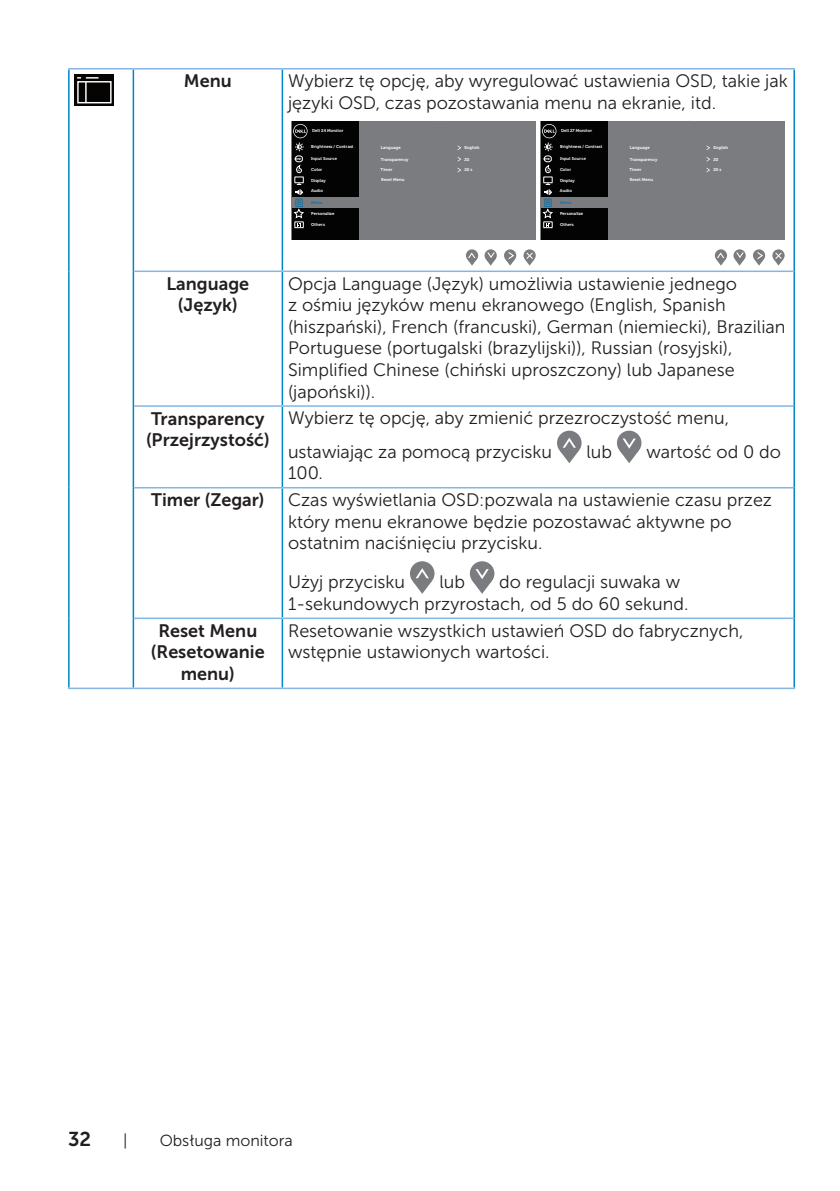
<style>
.page{position:relative;width:840px;height:1191px;background:#fff}
.page>*{position:absolute;margin:0;border:0;box-sizing:border-box;transform-origin:0 0}
.t1{font:20px "Museo Sans For Dell 700";color:#231f20}
.text_OSD_table{font:18px/21.6px "Museo Sans For Dell 300";color:#231f20}
.text_OSD_table-2{font:18px/21.6px "Museo Sans For Dell 700";color:#231f20;text-align:center}
.t2{font:16px "Museo Sans For Dell 300";color:#231f20}
.t3{font:700 4.2px "Museo For Dell";color:#fff}
.t4{font:700 4.2px "Museo For Dell";letter-spacing:.005em;color:#0c6fb8}
</style>
<div class="page">
<hr style="left:68px;top:70px;width:2px;height:201px;background:#0087cb">
<hr style="left:68px;top:271px;width:2px;height:135px;background:#0087cb">
<hr style="left:68px;top:406px;width:2px;height:82px;background:#0087cb">
<hr style="left:68px;top:488px;width:2px;height:130px;background:#0087cb">
<hr style="left:68px;top:618px;width:2px;height:69px;background:#0087cb">
<hr style="left:68px;top:68px;width:65px;height:2px;background:#84b6e2">
<hr style="left:132px;top:70px;width:2px;height:201px;background:#0087cb">
<hr style="left:133px;top:68px;width:149px;height:2px;background:#84b6e2">
<hr style="left:281px;top:70px;width:2px;height:200px;background:#0087cb">
<hr style="left:793px;top:70px;width:1px;height:201px;background:#0087cb">
<hr style="left:282px;top:68px;width:512px;height:2px;background:#84b6e2">
<hr style="left:132px;top:271px;width:2px;height:135px;background:#0087cb">
<hr style="left:134px;top:270px;width:148px;height:2px;background:#84b6e2">
<hr style="left:281px;top:272px;width:2px;height:133px;background:#0087cb">
<hr style="left:793px;top:271px;width:1px;height:135px;background:#0087cb">
<hr style="left:282px;top:270px;width:511px;height:2px;background:#84b6e2">
<hr style="left:132px;top:406px;width:2px;height:82px;background:#0087cb">
<hr style="left:134px;top:405px;width:148px;height:2px;background:#84b6e2">
<hr style="left:281px;top:407px;width:2px;height:80px;background:#0087cb">
<hr style="left:793px;top:406px;width:1px;height:82px;background:#0087cb">
<hr style="left:282px;top:405px;width:511px;height:2px;background:#84b6e2">
<hr style="left:132px;top:488px;width:2px;height:130px;background:#0087cb">
<hr style="left:134px;top:487px;width:148px;height:1px;background:#84b6e2">
<hr style="left:281px;top:488px;width:2px;height:129px;background:#0087cb">
<hr style="left:793px;top:488px;width:1px;height:130px;background:#0087cb">
<hr style="left:282px;top:487px;width:511px;height:1px;background:#84b6e2">
<hr style="left:132px;top:618px;width:2px;height:69px;background:#0087cb">
<hr style="left:134px;top:617px;width:148px;height:2px;background:#84b6e2">
<hr style="left:281px;top:619px;width:2px;height:68px;background:#0087cb">
<hr style="left:793px;top:618px;width:1px;height:69px;background:#0087cb">
<hr style="left:282px;top:617px;width:511px;height:2px;background:#84b6e2">
<hr style="left:68px;top:687px;width:65px;height:2px;background:#84b6e2">
<hr style="left:133px;top:687px;width:149px;height:2px;background:#84b6e2">
<hr style="left:282px;top:687px;width:512px;height:2px;background:#84b6e2">
<div style="left:74px;top:74px;width:40px;height:32px;background:#050403"></div>
<svg style="left:77px;top:77px;width:35px;height:27px"></svg>
<div style="left:291px;top:121px;width:244px;height:119px;background:#7b7c7f"></div>
<div style="left:291px;top:121px;width:67px;height:119px;background:#030303"></div>
<div style="left:291px;top:198px;width:68px;height:10px;background:#7b7c7f"></div>
<svg style="left:465px;top:249px;width:13px;height:13px"></svg>
<svg style="left:484px;top:249px;width:12px;height:13px"></svg>
<svg style="left:503px;top:249px;width:13px;height:13px"></svg>
<svg style="left:523px;top:249px;width:12px;height:13px"></svg>
<svg style="left:467px;top:252px;width:9px;height:14px"></svg>
<svg style="left:505px;top:252px;width:9px;height:14px"></svg>
<svg style="left:485px;top:252px;width:10px;height:14px"></svg>
<svg style="left:524px;top:251px;width:10px;height:15px"></svg>
<svg style="left:293px;top:124px;width:14px;height:27px"></svg>
<div style="left:294px;top:221px;width:9px;height:7px;border:1px solid #fff"></div>
<div style="left:295px;top:156px;width:7px;height:6px;border:1px solid #fff;border-radius:2px"></div>
<svg style="left:293px;top:158px;width:11px;height:69px"></svg>
<svg style="left:457px;top:145px;width:4px;height:5px"></svg>
<svg style="left:457px;top:157px;width:4px;height:5px"></svg>
<div style="left:540px;top:121px;width:244px;height:119px;background:#7b7c7f"></div>
<div style="left:540px;top:121px;width:67px;height:119px;background:#030303"></div>
<div style="left:540px;top:198px;width:68px;height:10px;background:#7b7c7f"></div>
<svg style="left:714px;top:249px;width:12px;height:13px"></svg>
<svg style="left:733px;top:249px;width:12px;height:13px"></svg>
<svg style="left:752px;top:249px;width:12px;height:13px"></svg>
<svg style="left:772px;top:249px;width:12px;height:13px"></svg>
<svg style="left:715px;top:252px;width:10px;height:14px"></svg>
<svg style="left:754px;top:252px;width:9px;height:14px"></svg>
<svg style="left:734px;top:252px;width:9px;height:14px"></svg>
<svg style="left:773px;top:251px;width:9px;height:15px"></svg>
<svg style="left:542px;top:124px;width:14px;height:27px"></svg>
<div style="left:543px;top:221px;width:9px;height:7px;border:1px solid #fff"></div>
<div style="left:544px;top:156px;width:7px;height:6px;border:1px solid #fff;border-radius:2px"></div>
<svg style="left:542px;top:158px;width:11px;height:69px"></svg>
<div style="left:556px;top:431px;width:25px;height:24px;background:#7b7c7f;border-radius:50%"></div>
<svg style="left:559px;top:437px;width:19px;height:26px"></svg>
<div style="left:616px;top:431px;width:25px;height:24px;background:#7b7c7f;border-radius:50%"></div>
<svg style="left:619px;top:438px;width:19px;height:25px"></svg>
<div style="left:410px;top:561px;width:24px;height:25px;background:#7b7c7f;border-radius:50%"></div>
<svg style="left:412px;top:568px;width:19px;height:26px"></svg>
<div style="left:469px;top:561px;width:25px;height:25px;background:#7b7c7f;border-radius:50%"></div>
<svg style="left:472px;top:569px;width:19px;height:25px"></svg>
<p class="text_OSD_table-2" style="left:184px;top:70px;width:49px">Menu</p>
<p class="text_OSD_table" style="left:288px;top:70px;width:501px">Wybierz tę opcję, aby wyregulować ustawienia OSD, takie jak języki OSD, czas pozostawania menu na ekranie, itd.</p>
<p class="t3" style="left:311px;top:145px;width:44px">Brightness / Contrast</p>
<p class="t3" style="left:312px;top:129px;width:33px">Dell 24 Monitor</p>
<p class="t3" style="left:311px;top:157px;width:27px">Input Source</p>
<p class="t3" style="left:311px;top:167px;width:13px">Color</p>
<p class="t3" style="left:311px;top:178px;width:16px">Display</p>
<p class="t3" style="left:561px;top:129px;width:32px">Dell 27 Monitor</p>
<p class="t3" style="left:559px;top:157px;width:27px">Input Source</p>
<p class="t3" style="left:559px;top:167px;width:13px">Color</p>
<p class="t3" style="left:559px;top:178px;width:16px">Display</p>
<p class="t3" style="left:559px;top:145px;width:44px">Brightness / Contrast</p>
<p class="t3" style="left:380px;top:145px;width:21px">Language</p>
<p class="t3" style="left:380px;top:157px;width:29px">Transparency</p>
<p class="t3" style="left:380px;top:167px;width:14px">Timer</p>
<p class="t3" style="left:629px;top:145px;width:21px">Language</p>
<p class="t3" style="left:629px;top:157px;width:29px">Transparency</p>
<p class="t3" style="left:629px;top:167px;width:14px">Timer</p>
<p class="t3" style="left:464px;top:145px;width:16px">English</p>
<p class="t3" style="left:713px;top:145px;width:16px">English</p>
<p class="t3" style="left:464px;top:157px;width:7px">20</p>
<p class="t3" style="left:464px;top:168px;width:10px">20 s</p>
<p class="t3" style="left:713px;top:157px;width:7px">20</p>
<p class="t3" style="left:713px;top:168px;width:10px">20 s</p>
<p class="t3" style="left:381px;top:177px;width:25px">Reset Menu</p>
<p class="t3" style="left:629px;top:177px;width:25px">Reset Menu</p>
<p class="t3" style="left:311px;top:189px;width:13px">Audio</p>
<p class="t3" style="left:559px;top:189px;width:13px">Audio</p>
<p class="t4" style="left:311px;top:200px;width:13px">Menu</p>
<p class="t4" style="left:559px;top:200px;width:13px">Menu</p>
<p class="t3" style="left:311px;top:211px;width:25px">Personalize</p>
<p class="t3" style="left:559px;top:211px;width:25px">Personalize</p>
<p class="t3" style="left:311px;top:222px;width:15px">Others</p>
<p class="t3" style="left:559px;top:222px;width:15px">Others</p>
<p class="text_OSD_table-2" style="left:166px;top:273px;width:84px">Language (Język)</p>
<p class="text_OSD_table" style="left:288px;top:273px;width:498px">Opcja Language (Język) umożliwia ustawienie jednego<br>z ośmiu języków menu ekranowego (English, Spanish (hiszpański), French (francuski), German (niemiecki), Brazilian Portuguese (portugalski (brazylijski)), Russian (rosyjski), Simplified Chinese (chiński uproszczony) lub Japanese (japoński)).</p>
<p class="text_OSD_table-2" style="left:146px;top:407px;width:125px;text-align:left">Transparency (Przejrzystość)</p>
<p class="text_OSD_table" style="left:288px;top:401px;width:442px;line-height:33.4px">Wybierz tę opcję, aby zmienić przezroczystość menu, ustawiając za pomocą przycisku</p>
<p class="text_OSD_table" style="left:586px;top:441px;width:27px">lub</p>
<p class="text_OSD_table" style="left:646px;top:441px;width:136px">wartość od 0 do</p>
<p class="text_OSD_table" style="left:288px;top:462px;width:36px">100.</p>
<p class="text_OSD_table-2" style="left:151px;top:489px;width:115px">Timer (Zegar)</p>
<p class="text_OSD_table" style="left:288px;top:489px;width:485px">Czas wyświetlania OSD:pozwala na ustawienie czasu przez który menu ekranowe będzie pozostawać aktywne po ostatnim naciśnięciu przycisku.</p>
<p class="text_OSD_table" style="left:288px;top:571px;width:118px">Użyj przycisku</p>
<p class="text_OSD_table" style="left:439px;top:571px;width:27px">lub</p>
<p class="text_OSD_table" style="left:288px;top:571px;width:401px;text-indent:211px">do regulacji suwaka w<br>1-sekundowych przyrostach, od 5 do 60 sekund.</p>
<p class="text_OSD_table-2" style="left:151px;top:620px;width:115px">Reset Menu (Resetowanie menu)</p>
<p class="text_OSD_table" style="left:288px;top:620px;width:457px">Resetowanie wszystkich ustawień OSD do fabrycznych, wstępnie ustawionych wartości.</p>
<p class="t1" style="left:68px;top:1127px;width:25px">32</p>
<p class="t2" style="left:123px;top:1131px;width:6px">|</p>
<p class="t2" style="left:160px;top:1131px;width:135px">Obsługa monitora</p>
</div>
